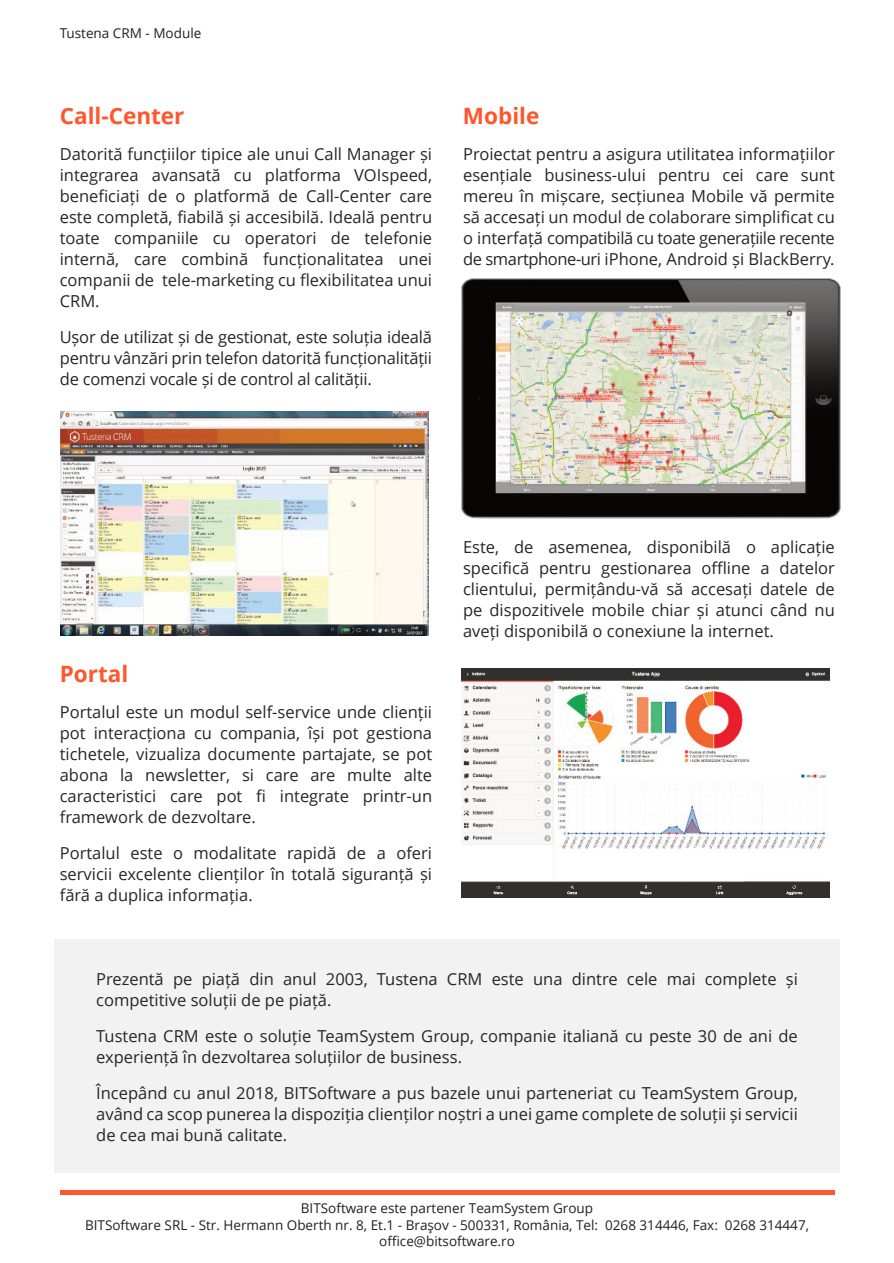
<style>
.page{position:relative;width:894px;height:1263px;background:#fff}
.page>*{position:absolute;margin:0;border:0;box-sizing:border-box;transform-origin:0 0}
.t1{font:700 22.5px "Open Sans";color:#ff562d}
.t2{font:16.5px/21px "Open Sans";color:#262626;text-align:justify}
.t3{font:13.5px/16.5px "Open Sans";color:#231f20;text-align:center}
</style>
<div class="page">
<div style="left:54px;top:940px;width:785px;height:233px;background:#f2f2f2"></div>
<hr style="left:60px;top:1191px;width:774px;height:4px;background:#ff562d">
<img style="left:60px;top:411px;width:368px;height:224px">
<img style="left:461px;top:278px;width:379px;height:240px">
<img style="left:461px;top:668px;width:367px;height:230px">
<p class="t3" style="left:60px;top:27px;width:143px">Tustena CRM - Module</p>
<h1 class="t1" style="left:60px;top:107px;width:126px">Call-Center</h1>
<p class="t2" style="left:60px;top:145px;width:374px">Datorită funcțiilor tipice ale unui Call Manager și integrarea avansată cu platforma VOIspeed, beneficiați de o platformă de Call-Center care este completă, fiabilă și accesibilă. Ideală pentru toate companiile cu operatori de telefonie internă, care combină funcționalitatea unei companii de tele-marketing cu flexibilitatea unui CRM.</p>
<p class="t2" style="left:60px;top:328px;width:374px">Ușor de utilizat și de gestionat, este soluția ideală pentru vânzări prin telefon datorită funcționalității de comenzi vocale și de control al calității.</p>
<h1 class="t1" style="left:463px;top:107px;width:78px">Mobile</h1>
<p class="t2" style="left:463px;top:145px;width:373px">Proiectat pentru a asigura utilitatea informațiilor esențiale business-ului pentru cei care sunt mereu în mișcare, secțiunea Mobile vă permite să accesați un modul de colaborare simplificat cu o interfață compatibilă cu toate generațiile recente de smartphone-uri iPhone, Android și BlackBerry.</p>
<h1 class="t1" style="left:60px;top:665px;width:70px">Portal</h1>
<p class="t2" style="left:60px;top:703px;width:374px">Portalul este un modul self-service unde clienții pot interacționa cu compania, își pot gestiona tichetele, vizualiza documente partajate, se pot abona la newsletter, si care are multe alte caracteristici care pot fi integrate printr-un framework de dezvoltare.</p>
<p class="t2" style="left:60px;top:844px;width:374px">Portalul este o modalitate rapidă de a oferi servicii excelente clienților în totală siguranță și fără a duplica informația.</p>
<p class="t2" style="left:463px;top:538px;width:373px">Este, de asemenea, disponibilă o aplicație specifică pentru gestionarea offline a datelor clientului, permițându-vă să accesați datele de pe dispozitivele mobile chiar și atunci când nu aveți disponibilă o conexiune la internet.</p>
<p class="t2" style="left:96px;top:970px;width:702px">Prezentă pe piață din anul 2003, Tustena CRM este una dintre cele mai complete și competitive soluții de pe piață.</p>
<p class="t2" style="left:96px;top:1027px;width:702px">Tustena CRM este o soluție TeamSystem Group, companie italiană cu peste 30 de ani de experiență în dezvoltarea soluțiilor de business.</p>
<p class="t2" style="left:96px;top:1084px;width:702px">Începând cu anul 2018, BITSoftware a pus bazele unui parteneriat cu TeamSystem Group, având ca scop punerea la dispoziția clienților noștri a unei game complete de soluții și servicii de cea mai bună calitate.</p>
<p class="t3" style="left:85px;top:1201px;width:725px">BITSoftware este partener TeamSystem Group<br>BITSoftware SRL - Str. Hermann Oberth nr. 8, Et.1 - Braşov - 500331, România, Tel: 0268 314446, Fax: 0268 314447, office@bitsoftware.ro</p>
</div>
